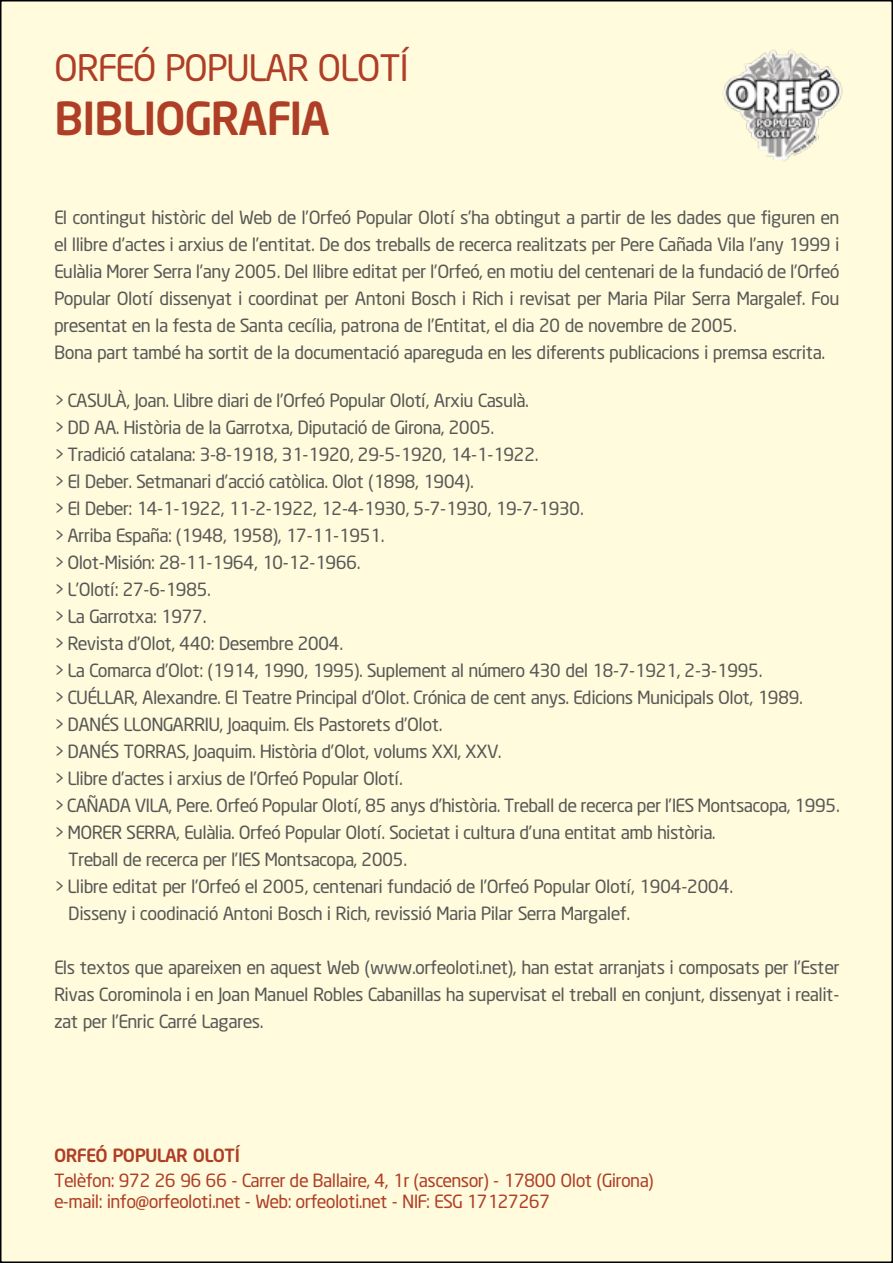
<style>
.page{position:relative;width:893px;height:1263px;background:#fff}
.page>*{position:absolute;margin:0;border:0;box-sizing:border-box;transform-origin:0 0}
.t1{font:500 45px "Neo Sans";color:#af3e26}
.t2{font:36px "Neo Sans";color:#af3e26}
.t3{font:18px/27px "Neo Sans";color:#575756}
.t4{font:18px/21px "Neo Sans";color:#af3e26}
.t5{font:500 18px "Neo Sans";color:#af3e26}
</style>
<div class="page">
<div style="left:1px;top:1px;width:891px;height:1261px;background:#fffbdc"></div>
<img style="left:724px;top:49px;width:119px;height:112px">
<h2 class="t2" style="left:54px;top:46px;width:356px">ORFEÓ POPULAR OLOTÍ</h2>
<h1 class="t1" style="left:54px;top:90px;width:276px">BIBLIOGRAFIA</h1>
<p class="t3" style="left:54px;top:204px;width:787px">El contingut històric del Web de l’Orfeó Popular Olotí s’ha obtingut a partir de les dades que figuren en el llibre d’actes i arxius de l’entitat. De dos treballs de recerca realitzats per Pere Cañada Vila l’any 1999 i Eulàlia Morer Serra l’any 2005. Del llibre editat per l’Orfeó, en motiu del centenari de la fundació de l’Orfeó Popular Olotí dissenyat i coordinat per Antoni Bosch i Rich i revisat per Maria Pilar Serra Margalef. Fou presentat en la festa de Santa cecília, patrona de l’Entitat, el dia 20 de novembre de 2005.<br>Bona part també ha sortit de la documentació apareguda en les diferents publicacions i premsa escrita.</p>
<p class="t3" style="left:54px;top:387px;width:476px">&gt; CASULÀ, Joan. Llibre diari de l’Orfeó Popular Olotí, Arxiu Casulà.</p>
<p class="t3" style="left:54px;top:414px;width:441px">&gt; DD AA. Història de la Garrotxa, Diputació de Girona, 2005.</p>
<p class="t3" style="left:54px;top:441px;width:485px">&gt; Tradició catalana: 3-8-1918, 31-1920, 29-5-1920, 14-1-1922.</p>
<p class="t3" style="left:54px;top:468px;width:420px">&gt; El Deber. Setmanari d’acció catòlica. Olot (1898, 1904).</p>
<p class="t3" style="left:54px;top:495px;width:530px">&gt; El Deber: 14-1-1922, 11-2-1922, 12-4-1930, 5-7-1930, 19-7-1930.</p>
<p class="t3" style="left:54px;top:522px;width:331px">&gt; Arriba España: (1948, 1958), 17-11-1951.</p>
<p class="t3" style="left:54px;top:549px;width:307px">&gt; Olot-Misión: 28-11-1964, 10-12-1966.</p>
<p class="t3" style="left:54px;top:576px;width:158px">&gt; L’Olotí: 27-6-1985.</p>
<p class="t3" style="left:54px;top:603px;width:153px">&gt; La Garrotxa: 1977.</p>
<p class="t3" style="left:54px;top:630px;width:290px">&gt; Revista d’Olot, 440: Desembre 2004.</p>
<p class="t3" style="left:54px;top:657px;width:709px">&gt; La Comarca d’Olot: (1914, 1990, 1995). Suplement al número 430 del 18-7-1921, 2-3-1995.</p>
<p class="t3" style="left:54px;top:684px;width:750px">&gt; CUÉLLAR, Alexandre. El Teatre Principal d’Olot. Crónica de cent anys. Edicions Municipals Olot, 1989.</p>
<p class="t3" style="left:54px;top:711px;width:389px">&gt; DANÉS LLONGARRIU, Joaquim. Els Pastorets d’Olot.</p>
<p class="t3" style="left:54px;top:738px;width:448px">&gt; DANÉS TORRAS, Joaquim. Història d’Olot, volums XXI, XXV.</p>
<p class="t3" style="left:54px;top:765px;width:349px">&gt; Llibre d’actes i arxius de l’Orfeó Popular Olotí.</p>
<p class="t3" style="left:54px;top:792px;width:786px">&gt; CAÑADA VILA, Pere. Orfeó Popular Olotí, 85 anys d’història. Treball de recerca per l’IES Montsacopa, 1995.</p>
<p class="t3" style="left:54px;top:819px;width:662px">&gt; MORER SERRA, Eulàlia. Orfeó Popular Olotí. Societat i cultura d’una entitat amb història.</p>
<p class="t3" style="left:68px;top:846px;width:340px">Treball de recerca per l’IES Montsacopa, 2005.</p>
<p class="t3" style="left:54px;top:873px;width:680px">&gt; Llibre editat per l’Orfeó el 2005, centenari fundació de l’Orfeó Popular Olotí, 1904-2004.</p>
<p class="t3" style="left:68px;top:900px;width:562px">Disseny i coodinació Antoni Bosch i Rich, revissió Maria Pilar Serra Margalef.</p>
<p class="t3" style="left:54px;top:954px;width:786px;text-align:justify">Els textos que apareixen en aquest Web (www.orfeoloti.net), han estat arranjats i composats per l’Ester Rivas Corominola i en Joan Manuel Robles Cabanillas ha supervisat el treball en conjunt, dissenyat i realit&shy;zat per l’Enric Carré Lagares.</p>
<p class="t5" style="left:54px;top:1144px;width:187px">ORFEÓ POPULAR OLOTÍ</p>
<p class="t4" style="left:54px;top:1170px;width:601px">Telèfon: 972 26 96 66 - Carrer de Ballaire, 4, 1r (ascensor) - 17800 Olot (Girona) e-mail: info@orfeoloti.net - Web: orfeoloti.net - NIF: ESG 17127267</p>
</div>
